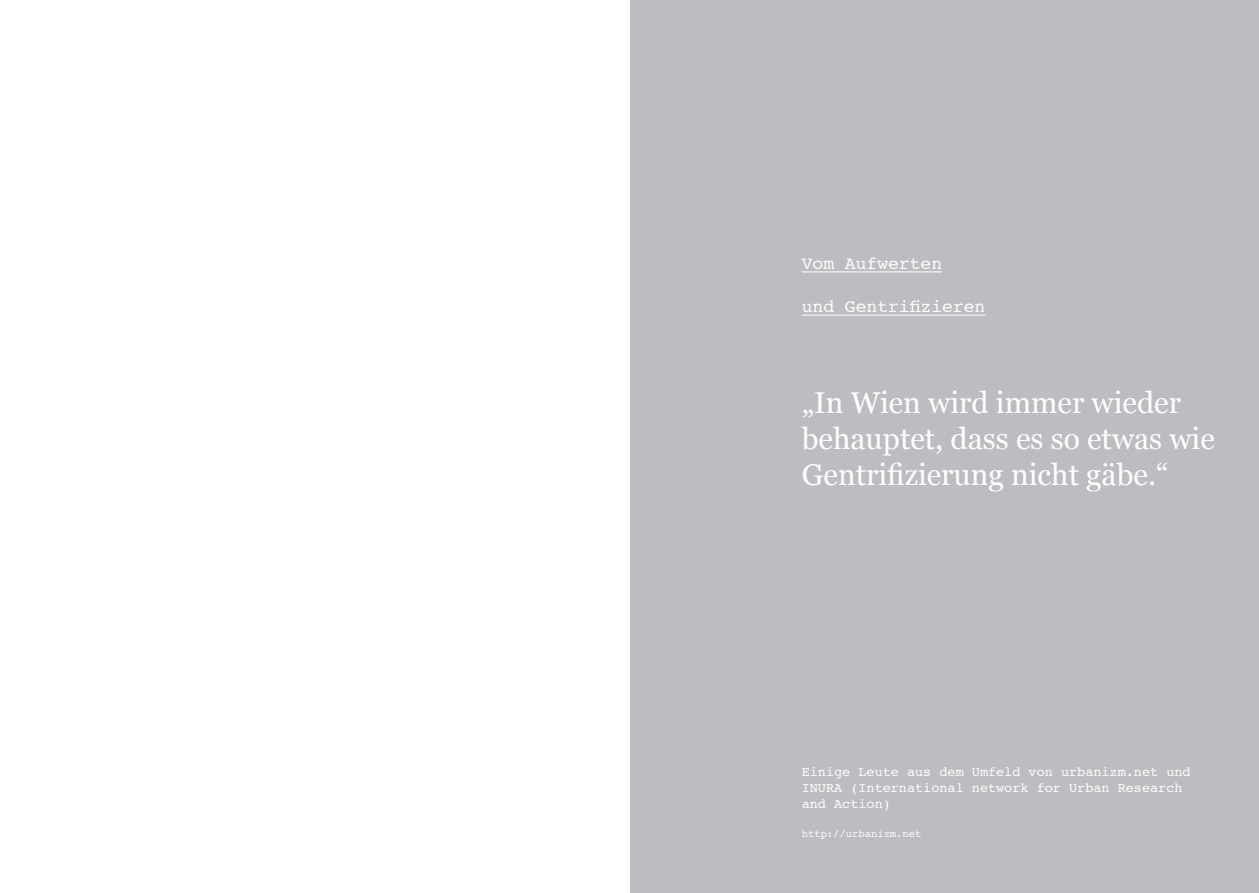
<style>
.page{position:relative;width:1259px;height:893px;background:#fff}
.page>*{position:absolute;margin:0;border:0;box-sizing:border-box;transform-origin:0 0}
.Quotations{font:30px/36px "Georgia";color:#fff}
.Black_titles{font:18px "Courier";color:#fff}
.t1{font:13.5px "Courier";color:#fff}
.t2{font:10.5px "Courier";color:#fff}
</style>
<div class="page">
<div style="left:629px;top:0;width:630px;height:893px;background:#bcbdc0"></div>
<hr style="left:801px;top:271px;width:141px;height:1px;background:#fff">
<hr style="left:801px;top:315px;width:184px;height:1px;background:#fff">
<p class="Black_titles" style="left:801px;top:249px;width:142px">Vom Aufwerten</p>
<p class="Black_titles" style="left:801px;top:292px;width:185px">und Gentrifizieren</p>
<p class="Quotations" style="left:801px;top:385px;width:414px">„In Wien wird immer wieder behauptet, dass es so etwas wie<br>Gentrifizierung nicht gäbe.“</p>
<p class="t1" style="left:801px;top:761px;width:390px">Einige Leute aus dem Umfeld von urbanizm.net und</p>
<p class="t1" style="left:801px;top:777px;width:382px">INURA (International network for Urban Research</p>
<p class="t1" style="left:801px;top:793px;width:91px">and Action)</p>
<p class="t2" style="left:801px;top:825px;width:121px">http://urbanizm.net</p>
</div>
